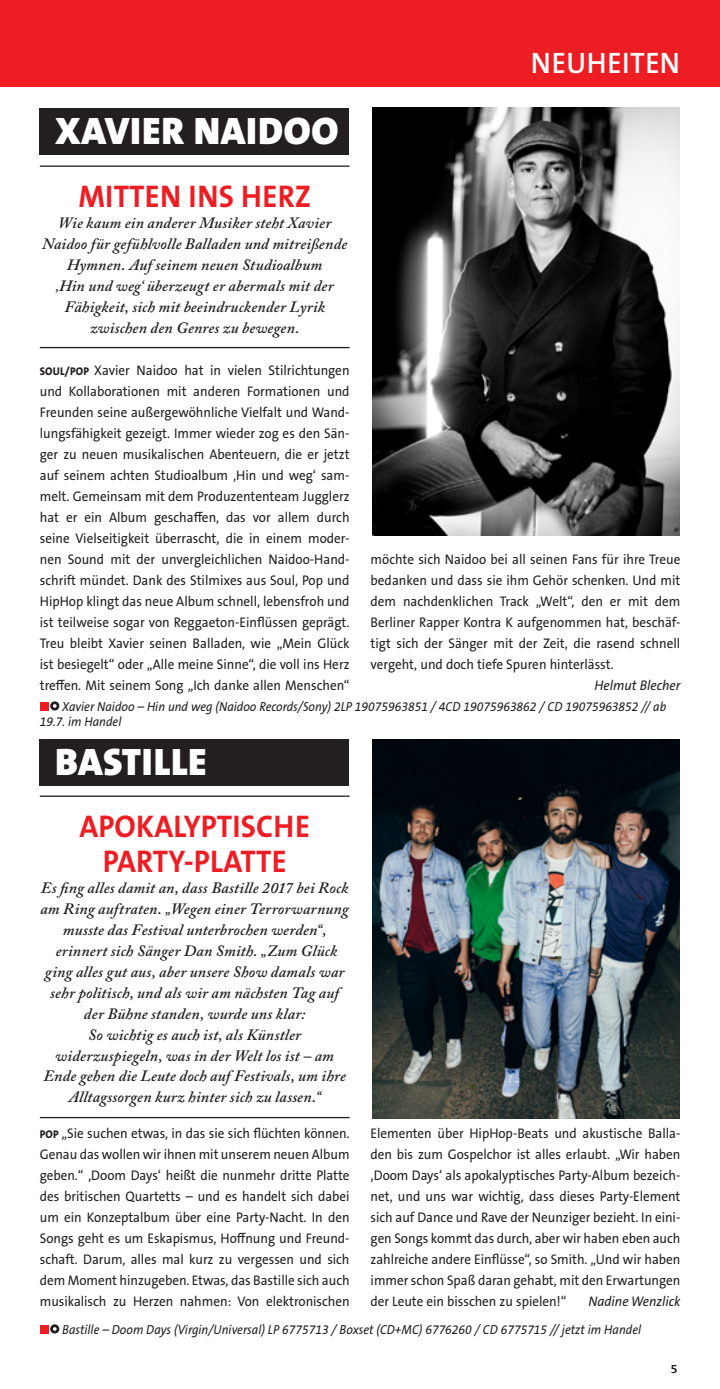
<style>
.page{position:relative;width:720px;height:1389px;background:#fff}
.page>*{position:absolute;margin:0;border:0;box-sizing:border-box;transform-origin:0 0}
.t1{font:900 38.5px "The Sans B Plus W9";letter-spacing:.015em;color:#fff}
.t2{font:700 31.5px/35px "The Sans B Plus W7";letter-spacing:.005em;color:#ee1d23;text-align:center;scale:.96 1}
.t3{font:600 29.75px "The Sans B Plus W6";letter-spacing:.015em;color:#fff;scale:.96 1}
.t4{font:italic 600 15.75px/21px "Adobe Caslon Pro";letter-spacing:.01em;color:#231f20;text-align:center}
.t5{font:14px/21px "The Sans B Plus W5 Plain";letter-spacing:-.005em;color:#231f20;text-align:justify;scale:.94 1}
.t6{font:italic 14px "The Sans B Plus W5 Plain";letter-spacing:-.005em;color:#231f20;scale:.94 1}
.t7{font:italic 13.12px/15.8px "The Sans B Plus W5 Plain";color:#231f20;scale:.92 1}
.t8{font:12.25px "The Sans B Plus W5 Plain";color:#231f20}
.s1{font-family:"The Sans B Plus W8";font-weight:800;font-size:11.2px}
</style>
<div class="page">
<div style="left:0;top:0;width:719px;height:87px;background:#ee1d23"></div>
<img style="left:372px;top:108px;width:307px;height:428px">
<div style="left:40px;top:702px;width:9px;height:9px;background:#ee1d23"></div>
<svg style="left:50px;top:701px;width:9px;height:10px"></svg>
<div style="left:40px;top:109px;width:309px;height:46px;background:#231f20"></div>
<hr style="left:40px;top:166px;width:309px;height:1px;background:#231f20">
<hr style="left:40px;top:347px;width:309px;height:1px;background:#231f20">
<img style="left:372px;top:739px;width:307px;height:379px">
<div style="left:40px;top:1325px;width:9px;height:9px;background:#ee1d23"></div>
<svg style="left:50px;top:1324px;width:9px;height:10px"></svg>
<div style="left:40px;top:740px;width:309px;height:46px;background:#231f20"></div>
<hr style="left:40px;top:796px;width:309px;height:1px;background:#231f20">
<hr style="left:40px;top:1117px;width:309px;height:1px;background:#231f20">
<h1 class="t1" style="left:55px;top:106px;width:285px">XAVIER NAIDOO</h1>
<h2 class="t2" style="left:78px;top:179px;width:243px">MITTEN INS HERZ</h2>
<p class="t4" style="left:42px;top:212px;width:306px">Wie kaum ein anderer Musiker steht Xavier Naidoo für gefühlvolle Balladen und mitreißende Hymnen. Auf seinem neuen Studioalbum<br>‚Hin und weg‘ überzeugt er abermals mit der Fähigkeit, sich mit beeindruckender Lyrik zwischen den Genres zu bewegen.</p>
<h3 class="t3" style="left:530px;top:44px;width:157px">NEUHEITEN</h3>
<p class="t5" style="left:40px;top:359px;width:331px"><span class="s1">SOUL/POP</span> Xavier Naidoo hat in vielen Stilrichtungen und Kollaborationen mit anderen Formationen und Freunden seine außergewöhnliche Vielfalt und Wand&shy;lungsfähigkeit gezeigt. Immer wieder zog es den Sän&shy;ger zu neuen musikalischen Abenteuern, die er jetzt auf seinem achten Studioalbum ‚Hin und weg‘ sam&shy;melt. Gemeinsam mit dem Produzententeam Jugglerz hat er ein Album geschaffen, das vor allem durch seine Vielseitigkeit überrascht, die in einem moder&shy;nen Sound mit der unvergleichlichen Naidoo-Hand&shy;schrift mündet. Dank des Stilmixes aus Soul, Pop und HipHop klingt das neue Album schnell, lebensfroh und ist teilweise sogar von Reggaeton-Einflüssen geprägt.<br>Treu bleibt Xavier seinen Balladen, wie „Mein Glück ist besiegelt“ oder „Alle meine Sinne“, die voll ins Herz treffen. Mit seinem Song „Ich danke allen Menschen“</p>
<p class="t5" style="left:370px;top:548px;width:331px">möchte sich Naidoo bei all seinen Fans für ihre Treue bedanken und dass sie ihm Gehör schenken. Und mit dem nachdenklichen Track „Welt“, den er mit dem Berliner Rapper Kontra K aufgenommen hat, beschäf&shy;tigt sich der Sänger mit der Zeit, die rasend schnell vergeht, und doch tiefe Spuren hinterlässt.</p>
<p class="t6" style="left:594px;top:676px;width:93px">Helmut Blecher</p>
<p class="t7" style="left:40px;top:699px;width:682px;text-indent:22px">Xavier Naidoo – Hin und weg (Naidoo Records/Sony) 2LP 19075963851 / 4CD 19075963862 / CD 19075963852 // ab<br>19.7. im Handel</p>
<h1 class="t1" style="left:55px;top:737px;width:153px">BASTILLE</h1>
<h2 class="t2" style="left:79px;top:809px;width:242px">APOKALYPTISCHE<br>PARTY-PLATTE</h2>
<p class="t4" style="left:40px;top:877px;width:310px">Es fing alles damit an, dass Bastille 2017 bei Rock am Ring auftraten. „Wegen einer Terrorwarnung musste das Festival unterbrochen werden“, erinnert sich Sänger Dan Smith. „Zum Glück ging alles gut aus, aber unsere Show damals war sehr politisch, und als wir am nächsten Tag auf der Bühne standen, wurde uns klar:<br>So wichtig es auch ist, als Künstler widerzuspiegeln, was in der Welt los ist – am Ende gehen die Leute doch auf Festivals, um ihre Alltagssorgen kurz hinter sich zu lassen.“</p>
<p class="t5" style="left:40px;top:1122px;width:331px"><span class="s1">POP</span> „Sie suchen etwas, in das sie sich flüchten können.<br>Genau das wollen wir ihnen mit unserem neuen Album geben.“ ‚Doom Days‘ heißt die nunmehr dritte Platte des britischen Quartetts – und es handelt sich dabei um ein Konzeptalbum über eine Party-Nacht. In den Songs geht es um Eskapismus, Hoffnung und Freund&shy;schaft. Darum, alles mal kurz zu vergessen und sich dem Moment hinzugeben. Etwas, das Bastille sich auch musikalisch zu Herzen nahmen: Von elektronischen</p>
<p class="t5" style="left:370px;top:1122px;width:331px">Elementen über HipHop-Beats und akustische Balla&shy;den bis zum Gospelchor ist alles erlaubt. „Wir haben ‚Doom Days‘ als apokalyptisches Party-Album bezeich&shy;net, und uns war wichtig, dass dieses Party-Element sich auf Dance und Rave der Neunziger bezieht. In eini&shy;gen Songs kommt das durch, aber wir haben eben auch zahlreiche andere Einflüsse“, so Smith. „Und wir haben immer schon Spaß daran gehabt, mit den Erwartungen der Leute ein bisschen zu spielen!“</p>
<p class="t6" style="left:588px;top:1292px;width:99px">Nadine Wenzlick</p>
<p class="t7" style="left:62px;top:1322px;width:630px">Bastille – Doom Days (Virgin/Universal) LP 6775713 / Boxset (CD+MC) 6776260 / CD 6775715 // jetzt im Handel</p>
<p class="t8" style="left:670px;top:1361px;width:8px">5</p>
</div>
